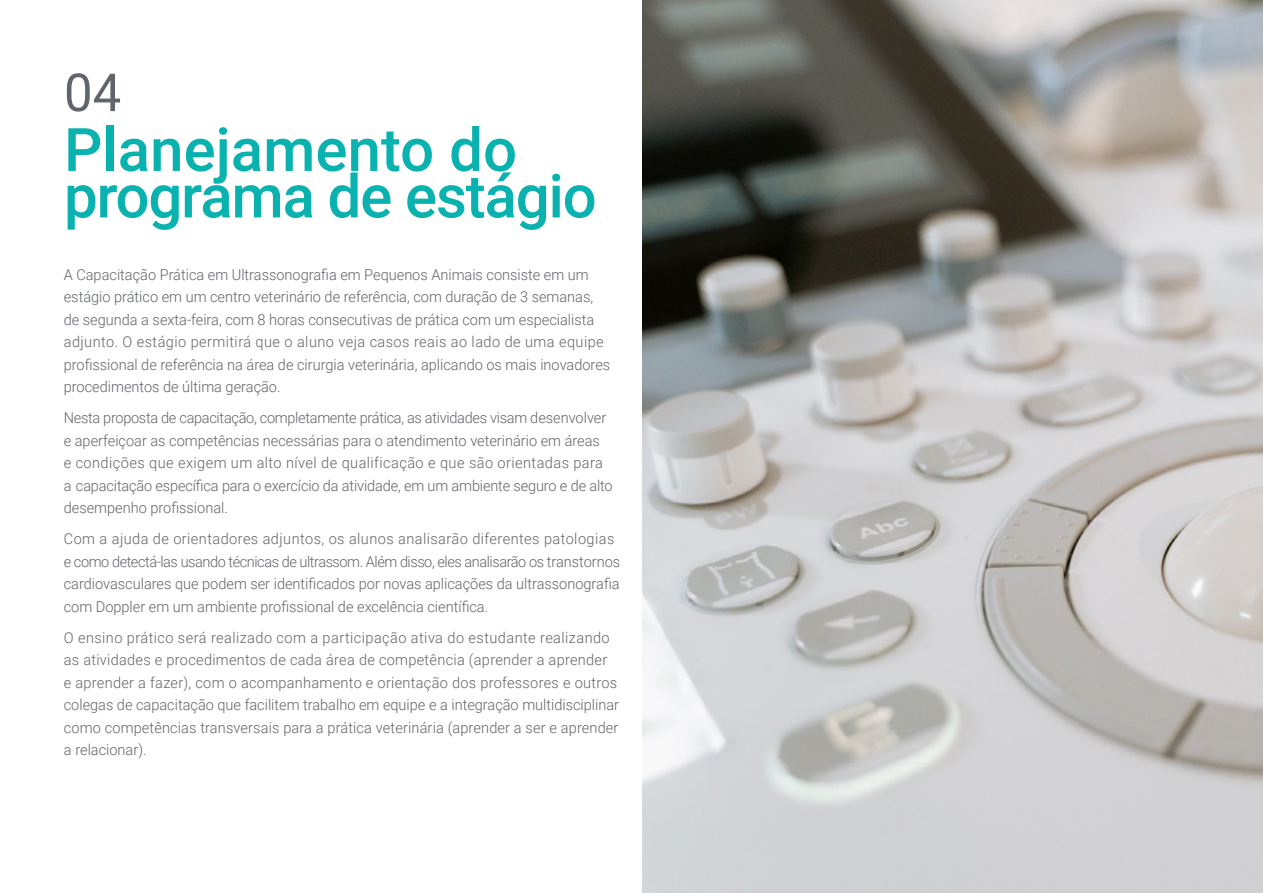
<style>
.page{position:relative;width:1263px;height:893px;background:#fff}
.page>*{position:absolute;margin:0;border:0;box-sizing:border-box;transform-origin:0 0}
.t1{font:500 60px/46.5px "Roboto";letter-spacing:-.02em;color:#09b2af}
.t2{font:52.5px "Roboto";color:#61646a}
.t3{font:300 15px/22.5px "Roboto";color:#61646a}
.t4{font:300 15px/22.5px "Roboto";letter-spacing:.02em;color:#61646a}
</style>
<div class="page">
<img style="left:642px;top:0;width:621px;height:893px">
<h2 class="t2" style="left:64px;top:56px;width:59px">04</h2>
<h1 class="t1" style="left:64px;top:124px;width:534px">Planejamento do programa de estágio</h1>
<p class="t3" style="left:64px;top:262px;width:548px">A Capacitação Prática em Ultrassonografia em Pequenos Animais consiste em um estágio prático em um centro veterinário de referência, com duração de 3 semanas, de segunda a sexta-feira, com 8 horas consecutivas de prática com um especialista adjunto. O estágio permitirá que o aluno veja casos reais ao lado de uma equipe profissional de referência na área de cirurgia veterinária, aplicando os mais inovadores procedimentos de última geração.</p>
<p class="t3" style="left:64px;top:406px;width:550px">Nesta proposta de capacitação, completamente prática, as atividades visam desenvolver e aperfeiçoar as competências necessárias para o atendimento veterinário em áreas<br>e condições que exigem um alto nível de qualificação e que são orientadas para a capacitação específica para o exercício da atividade, em um ambiente seguro e de alto desempenho profissional.</p>
<p class="t3" style="left:64px;top:527px;width:558px">Com a ajuda de orientadores adjuntos, os alunos analisarão diferentes patologias e como detectá-las usando técnicas de ultrassom. Além disso, eles analisarão os transtornos cardiovasculares que podem ser identificados por novas aplicações da ultrassonografia com Doppler em um ambiente profissional de excelência científica.</p>
<p class="t4" style="left:64px;top:625px;width:557px">O ensino prático será realizado com a participação ativa do estudante realizando as atividades e procedimentos de cada área de competência (aprender a aprender<br>e aprender a fazer), com o acompanhamento e orientação dos professores e outros colegas de capacitação que facilitem trabalho em equipe e a integração multidisciplinar como competências transversais para a prática veterinária (aprender a ser e aprender a relacionar).</p>
</div>
